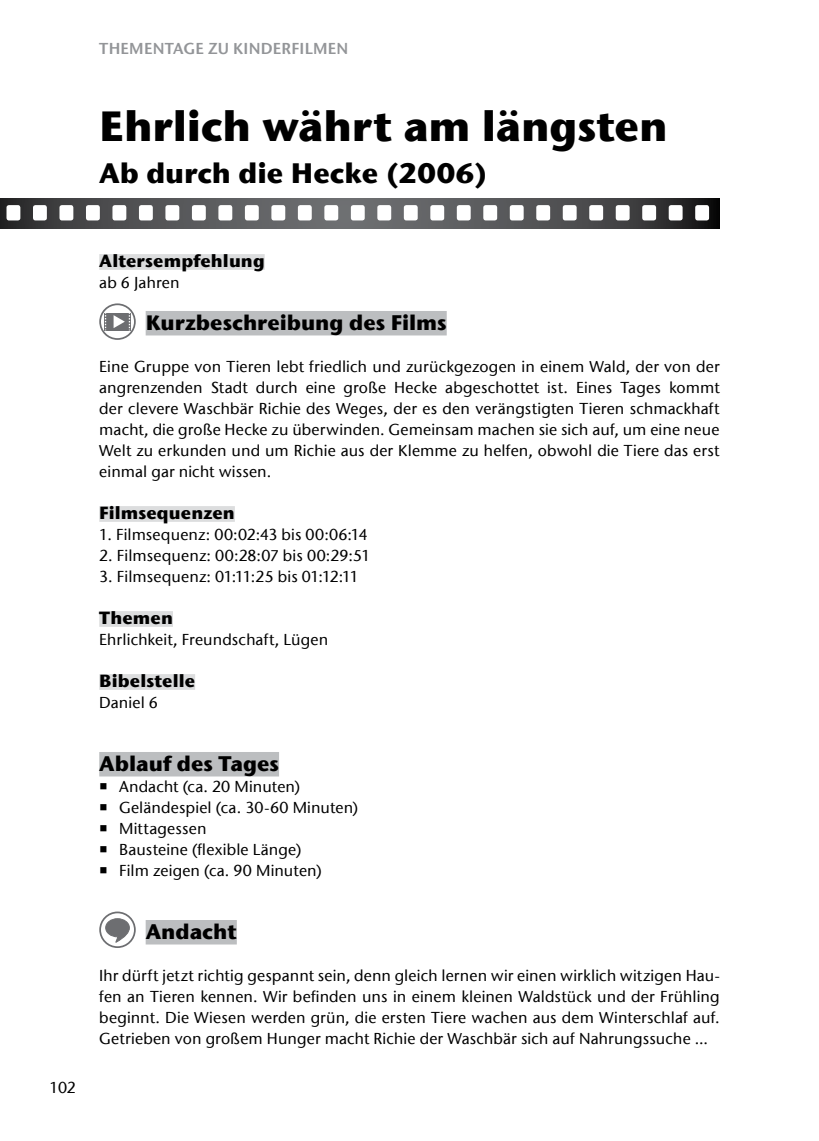
<style>
.page{position:relative;width:819px;height:1141px;background:#fff}
.page>*{position:absolute;margin:0;border:0;box-sizing:border-box;transform-origin:0 0}
.t1{font:700 42px "ITC Stone Sans Com";letter-spacing:-.005em;color:#000}
.t2{font:700 28px "ITC Stone Sans Com";color:#000}
.t3{font:700 21px "ITC Stone Sans Com";color:#000}
.t4{font:700 17.5px "ITC Stone Sans Com";letter-spacing:.005em;color:#000}
.t5{font:500 15.75px/21px "ITC Stone Sans Com";letter-spacing:.01em;color:#000;text-align:justify}
.t6{font:15.75px "ITC Stone Sans Com Semi";letter-spacing:.015em;color:#939598}
</style>
<div class="page">
<div style="left:99px;top:254px;width:166px;height:16px;background:#dcddde"></div>
<div style="left:146px;top:311px;width:300px;height:24px;background:#bcbec0"></div>
<div style="left:99px;top:506px;width:136px;height:16px;background:#dcddde"></div>
<div style="left:99px;top:611px;width:74px;height:16px;background:#dcddde"></div>
<div style="left:99px;top:674px;width:96px;height:16px;background:#dcddde"></div>
<div style="left:99px;top:752px;width:180px;height:24px;background:#bcbec0"></div>
<div style="left:146px;top:920px;width:91px;height:24px;background:#bcbec0"></div>
<svg style="left:0;top:198px;width:719px;height:30px;background:#525355"></svg>
<div style="left:33px;top:205px;width:14px;height:15px;background:#fff;border-radius:2px"></div>
<div style="left:59px;top:205px;width:14px;height:15px;background:#fff;border-radius:2px"></div>
<div style="left:86px;top:205px;width:14px;height:15px;background:#fff;border-radius:2px"></div>
<div style="left:112px;top:205px;width:14px;height:15px;background:#fff;border-radius:2px"></div>
<div style="left:139px;top:205px;width:14px;height:15px;background:#fff;border-radius:2px"></div>
<div style="left:165px;top:205px;width:14px;height:15px;background:#fff;border-radius:2px"></div>
<div style="left:192px;top:205px;width:14px;height:15px;background:#fff;border-radius:2px"></div>
<div style="left:218px;top:205px;width:14px;height:15px;background:#fff;border-radius:2px"></div>
<div style="left:245px;top:205px;width:14px;height:15px;background:#fff;border-radius:2px"></div>
<div style="left:271px;top:205px;width:14px;height:15px;background:#fff;border-radius:2px"></div>
<div style="left:298px;top:205px;width:14px;height:15px;background:#fff;border-radius:2px"></div>
<div style="left:324px;top:205px;width:14px;height:15px;background:#fff;border-radius:2px"></div>
<div style="left:351px;top:205px;width:14px;height:15px;background:#fff;border-radius:2px"></div>
<div style="left:377px;top:205px;width:14px;height:15px;background:#fff;border-radius:2px"></div>
<div style="left:404px;top:205px;width:13px;height:15px;background:#fff;border-radius:2px"></div>
<div style="left:430px;top:205px;width:14px;height:15px;background:#fff;border-radius:2px"></div>
<div style="left:457px;top:205px;width:13px;height:15px;background:#fff;border-radius:2px"></div>
<div style="left:483px;top:205px;width:14px;height:15px;background:#fff;border-radius:2px"></div>
<div style="left:509px;top:205px;width:14px;height:15px;background:#fff;border-radius:2px"></div>
<div style="left:536px;top:205px;width:14px;height:15px;background:#fff;border-radius:2px"></div>
<div style="left:562px;top:205px;width:14px;height:15px;background:#fff;border-radius:2px"></div>
<div style="left:589px;top:205px;width:14px;height:15px;background:#fff;border-radius:2px"></div>
<div style="left:615px;top:205px;width:14px;height:15px;background:#fff;border-radius:2px"></div>
<div style="left:642px;top:205px;width:14px;height:15px;background:#fff;border-radius:2px"></div>
<div style="left:668px;top:205px;width:14px;height:15px;background:#fff;border-radius:2px"></div>
<div style="left:695px;top:205px;width:14px;height:15px;background:#fff;border-radius:2px"></div>
<div style="left:7px;top:205px;width:13px;height:15px;background:#fff;border-radius:2px"></div>
<svg style="left:100px;top:304px;width:35px;height:35px"></svg>
<div style="left:99px;top:303px;width:37px;height:37px;border:2px solid #6d6e71;border-radius:50%"></div>
<svg style="left:104px;top:313px;width:27px;height:17px"></svg>
<svg style="left:105px;top:313px;width:1px;height:18px"></svg>
<svg style="left:114px;top:313px;width:16px;height:18px"></svg>
<svg style="left:100px;top:912px;width:35px;height:35px"></svg>
<div style="left:99px;top:912px;width:37px;height:36px;border:2px solid #6d6e71;border-radius:50%"></div>
<svg style="left:105px;top:918px;width:25px;height:25px"></svg>
<p class="t6" style="left:99px;top:39px;width:146px">TH EM ENTAG E ZU KIND</p>
<p class="t6" style="left:273px;top:39px;width:13px">ERFILM</p>
<p class="t6" style="left:328px;top:39px;width:19px">EN</p>
<h1 class="t1" style="left:99px;top:100px;width:570px">Ehrlich währt am längsten</h1>
<h2 class="t2" style="left:99px;top:155px;width:390px">Ab durch die Hecke (2006)</h2>
<p class="t5" style="left:50px;top:1077px;width:28px">102</p>
<p class="t4" style="left:99px;top:250px;width:167px">Altersempfehlung</p>
<p class="t5" style="left:99px;top:272px;width:82px">ab 6 Jahren</p>
<h3 class="t3" style="left:146px;top:309px;width:302px">Kurzbeschreibung des Films</h3>
<p class="t5" style="left:99px;top:356px;width:622px">Eine Gruppe von Tieren lebt friedlich und zurückgezogen in einem Wald, der von der angrenzenden Stadt durch eine große Hecke abgeschottet ist. Eines Tages kommt der clevere Waschbär Richie des Weges, der es den verängstigten Tieren schmackhaft macht, die große Hecke zu überwinden. Gemeinsam machen sie sich auf, um eine neue Welt zu erkunden und um Richie aus der Klemme zu helfen, obwohl die Tiere das erst einmal gar nicht wissen.</p>
<p class="t4" style="left:99px;top:502px;width:137px">Filmsequenzen</p>
<p class="t5" style="left:99px;top:524px;width:270px">1. Filmsequenz: 00:02:43 bis 00:06:14</p>
<p class="t5" style="left:99px;top:545px;width:273px">2. Filmsequenz: 00:28:07 bis 00:29:51</p>
<p class="t5" style="left:99px;top:566px;width:261px">3. Filmsequenz: 01:11:25 bis 01:12:11</p>
<p class="t4" style="left:99px;top:607px;width:75px">Themen</p>
<p class="t5" style="left:99px;top:629px;width:230px">Ehrlichkeit, Freundschaft, Lügen</p>
<p class="t4" style="left:99px;top:670px;width:97px">Bibelstelle</p>
<p class="t5" style="left:99px;top:692px;width:60px">Daniel 6</p>
<h3 class="t3" style="left:99px;top:750px;width:181px">Ablauf des Tages</h3>
<p class="t5" style="left:119px;top:776px;width:240px;text-align:left">Andacht (ca. 20 Minuten)<br>Geländespiel (ca. 30-60 Minuten)<br>Mittagessen<br>Bausteine (flexible Länge)<br>Film zeigen (ca. 90 Minuten)</p>
<h3 class="t3" style="left:146px;top:918px;width:93px">Andacht</h3>
<p class="t5" style="left:99px;top:965px;width:622px">Ihr dürft jetzt richtig gespannt sein, denn gleich lernen wir einen wirklich witzigen Hau&shy;fen an Tieren kennen. Wir befinden uns in einem kleinen Waldstück und der Frühling beginnt. Die Wiesen werden grün, die ersten Tiere wachen aus dem Winterschlaf auf.<br>Getrieben von großem Hunger macht Richie der Waschbär sich auf Nahrungssuche ...</p>
</div>
